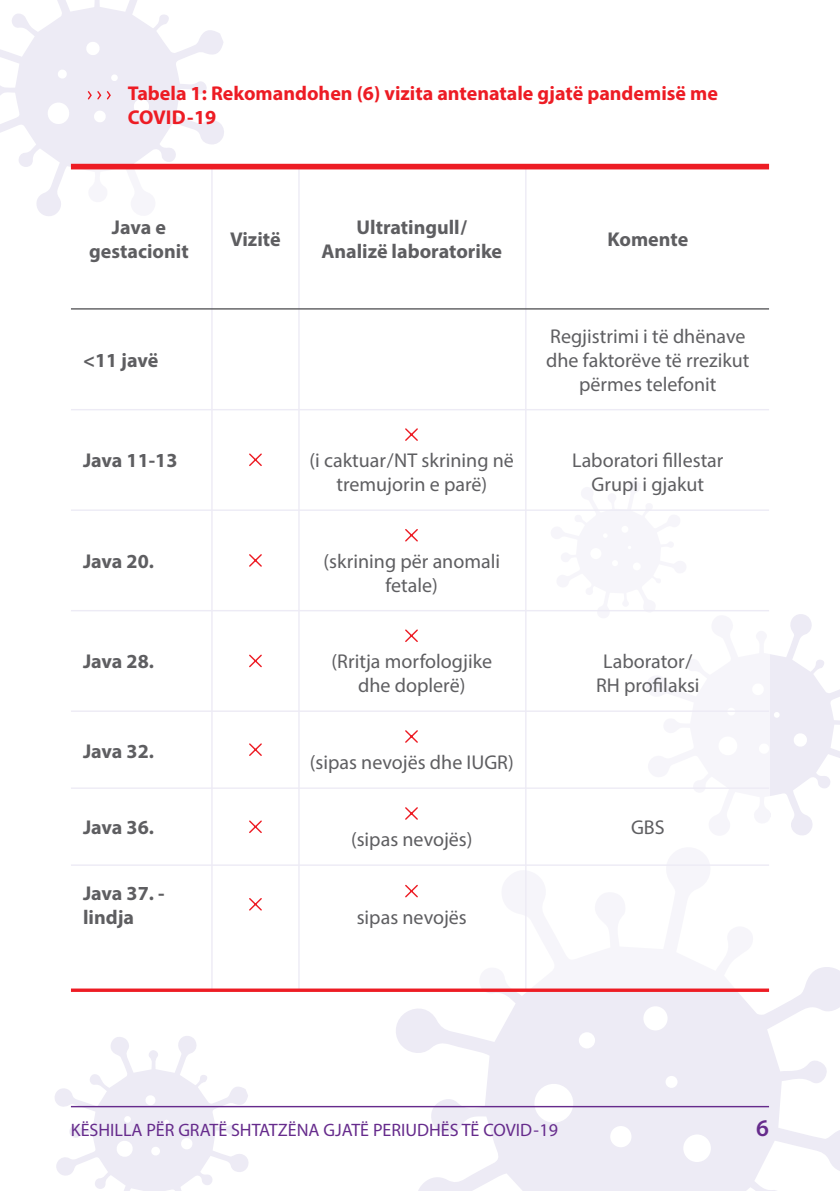
<style>
.page{position:relative;width:840px;height:1191px;background:#fff}
.page>*{position:absolute;margin:0;border:0;box-sizing:border-box;transform-origin:0 0}
.t1{font:600 24px "Myriad Pro";color:#662b8c}
.t2{font:20px/24px "Myriad Pro";color:#5e5e61;text-align:center}
.t3{font:700 20px/24px "Myriad Pro";color:#5e5e61;text-align:center}
.t4{font:700 20px/24px "Myriad Pro";color:#ed1c24}
.t5{font:18px "Myriad Pro";color:#662b8c}
</style>
<div class="page">
<svg style="left:392px;top:864px;width:447px;height:327px;fill:#edebf5"></svg>
<svg style="left:768px;top:614px;width:71px;height:221px;fill:#edebf5"></svg>
<svg style="left:55px;top:1036px;width:194px;height:155px"></svg>
<svg style="left:0;top:0;width:225px;height:216px;fill:#edebf5"></svg>
<hr style="left:71px;top:1106px;width:697px;height:1px;background:#662b8c">
<div style="left:71px;top:167px;width:697px;height:823px;background:#fff"></div>
<hr style="left:211px;top:167px;width:1px;height:822px;background:#edebf5">
<hr style="left:298px;top:167px;width:1px;height:822px;background:#edebf5">
<hr style="left:525px;top:167px;width:1px;height:822px;background:#edebf5">
<hr style="left:71px;top:409px;width:697px;height:1px;background:#edebf5">
<hr style="left:71px;top:509px;width:697px;height:2px;background:#edebf5">
<hr style="left:71px;top:610px;width:697px;height:1px;background:#edebf5">
<hr style="left:71px;top:710px;width:697px;height:2px;background:#edebf5">
<hr style="left:71px;top:787px;width:697px;height:2px;background:#edebf5">
<hr style="left:71px;top:864px;width:697px;height:2px;background:#edebf5">
<hr style="left:71px;top:308px;width:697px;height:1px;background:#5e5e61">
<svg style="left:405px;top:428px;width:13px;height:13px"></svg>
<svg style="left:249px;top:453px;width:13px;height:13px"></svg>
<svg style="left:405px;top:529px;width:13px;height:13px"></svg>
<svg style="left:249px;top:554px;width:13px;height:13px"></svg>
<svg style="left:405px;top:629px;width:13px;height:13px"></svg>
<svg style="left:249px;top:654px;width:13px;height:14px"></svg>
<svg style="left:405px;top:730px;width:13px;height:13px"></svg>
<svg style="left:249px;top:743px;width:13px;height:13px"></svg>
<svg style="left:405px;top:807px;width:13px;height:13px"></svg>
<svg style="left:249px;top:820px;width:13px;height:13px"></svg>
<svg style="left:405px;top:884px;width:13px;height:14px"></svg>
<svg style="left:249px;top:898px;width:13px;height:13px"></svg>
<svg style="left:86px;top:90px;width:26px;height:11px"></svg>
<div style="left:71px;top:164px;width:697px;height:5px;background:#ed1c24"></div>
<svg style="left:71px;top:988px;width:697px;height:4px;background:#ee3c43"></svg>
<p class="t4" style="left:128px;top:81px;width:591px">Tabela 1: Rekomandohen (6) vizita antenatale gjatë pandemisë me<br>COVID-19</p>
<p class="t3" style="left:89px;top:215px;width:101px">Java e gestacionit</p>
<p class="t3" style="left:230px;top:227px;width:52px">Vizitë</p>
<p class="t3" style="left:83px;top:347px;width:77px">&lt;11 javë</p>
<p class="t3" style="left:321px;top:215px;width:182px">Ultratingull/<br>Analizë laboratorike</p>
<p class="t3" style="left:607px;top:227px;width:82px">Komente</p>
<p class="t2" style="left:546px;top:324px;width:205px">Regjistrimi i të dhënave dhe faktorëve të rrezikut përmes telefonit</p>
<p class="t3" style="left:83px;top:448px;width:96px">Java 11-13</p>
<p class="t2" style="left:572px;top:448px;width:153px">Laboratori fillestar<br>Grupi i gjakut</p>
<p class="t2" style="left:309px;top:448px;width:206px">(i caktuar/NT skrining në tremujorin e parë)</p>
<p class="t3" style="left:83px;top:548px;width:72px">Java 20.</p>
<p class="t2" style="left:323px;top:549px;width:178px">(skrining për anomali fetale)</p>
<p class="t2" style="left:331px;top:649px;width:162px">(Rritja morfologjike dhe doplerë)</p>
<p class="t3" style="left:83px;top:649px;width:72px">Java 28.</p>
<p class="t2" style="left:595px;top:649px;width:105px">Laborator/<br>RH profilaksi</p>
<p class="t3" style="left:83px;top:738px;width:72px">Java 32.</p>
<p class="t2" style="left:309px;top:750px;width:205px">(sipas nevojës dhe IUGR)</p>
<p class="t3" style="left:83px;top:815px;width:72px">Java 36.</p>
<p class="t2" style="left:630px;top:815px;width:35px">GBS</p>
<p class="t2" style="left:351px;top:827px;width:123px">(sipas nevojës)</p>
<p class="t3" style="left:83px;top:880px;width:83px;text-align:left">Java 37. - lindja</p>
<p class="t2" style="left:356px;top:904px;width:112px">sipas nevojës</p>
<p class="t5" style="left:71px;top:1119px;width:488px">KËSHILLA PËR GRATË SHTATZËNA GJATË PERIUDHËS TË COVID-19</p>
<p class="t1" style="left:755px;top:1113px;width:14px">6</p>
</div>
